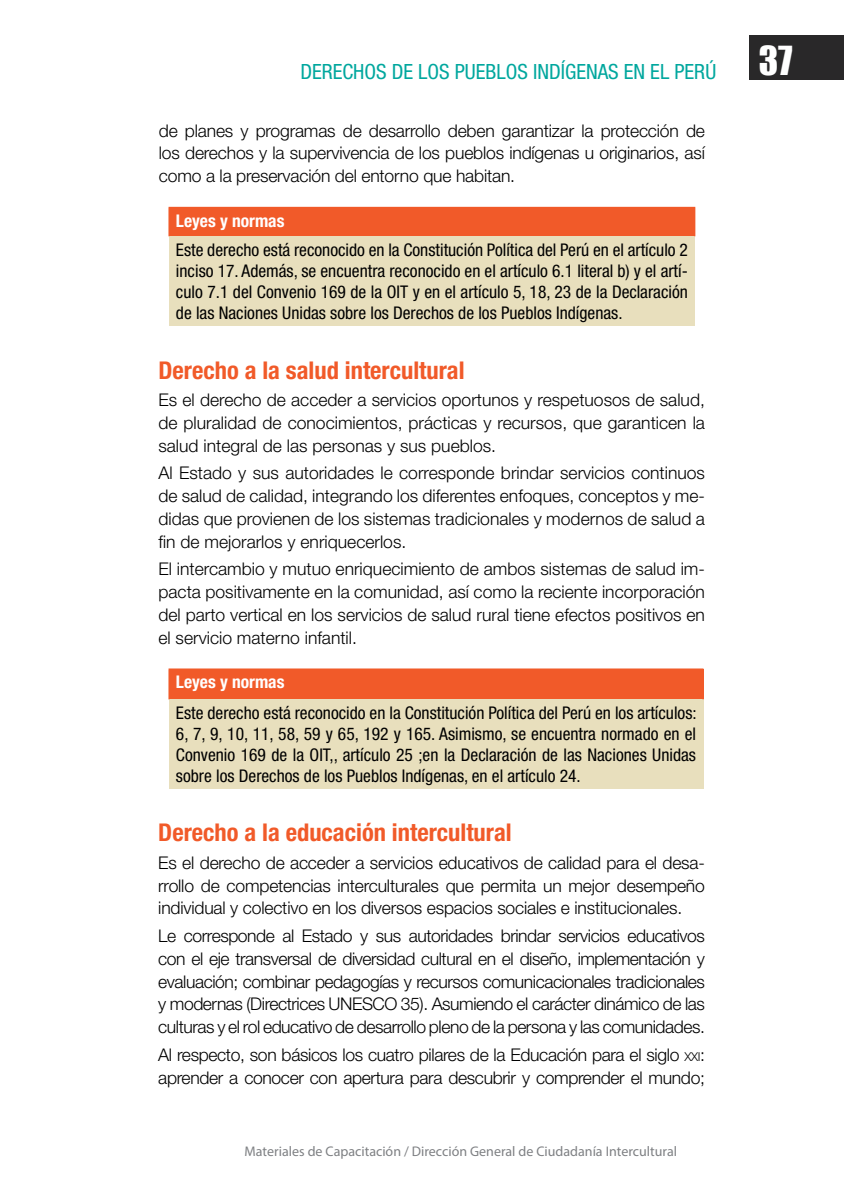
<style>
.page{position:relative;width:844px;height:1191px;background:#fff}
.page>*{position:absolute;margin:0;border:0;box-sizing:border-box;transform-origin:0 0}
.t1{font:700 condensed 24.5px "Helvetica Neue LT Std";color:#f15a29}
.t2{font:condensed 21px "Helvetica Neue LT Std";color:#00a79e}
.t3{font:300 17.5px/22.8px "Helvetica Neue LT Std";letter-spacing:-.01em;color:#000;text-align:justify}
.t4{font:condensed 17.5px/21px "Helvetica Neue LT Std";color:#000;text-align:justify}
.t5{font:700 condensed 17.5px "Helvetica Neue LT Std";color:#fff}
.t6{font:14px "Myriad Pro";color:#7e8083}
.s1{font-size:12.25px}
</style>
<div class="page">
<div style="left:749px;top:35px;width:94px;height:44px;background:#292829"></div>
<div style="left:169px;top:207px;width:525px;height:29px;background:#f15a29"></div>
<div style="left:169px;top:236px;width:525px;height:90px;background:#e8dfbd"></div>
<hr style="left:168px;top:207px;width:527px;height:1px;background:#f15a29">
<svg style="left:168px;top:208px;width:1px;height:28px"></svg>
<svg style="left:694px;top:208px;width:1px;height:28px"></svg>
<div style="left:169px;top:669px;width:533px;height:30px;background:#f15a29"></div>
<div style="left:169px;top:699px;width:533px;height:90px;background:#e8dfbd"></div>
<hr style="left:168px;top:668px;width:535px;height:1px;background:#f15a29">
<hr style="left:168px;top:669px;width:1px;height:30px;background:#f15a29">
<hr style="left:702px;top:669px;width:1px;height:30px;background:#f15a29">
<p class="t2" style="left:300px;top:60px;width:493px">DERECHOS DE LOS PUEBLOS INDÍGENAS EN EL PERÚ <sup>37</sup></p>
<p class="t3" style="left:159px;top:119px;width:547px">de planes y programas de desarrollo deben garantizar la protección de los derechos y la supervivencia de los pueblos indígenas u originarios, así como a la preservación del entorno que habitan.</p>
<p class="t5" style="left:176px;top:210px;width:110px">Leyes y normas</p>
<p class="t4" style="left:176px;top:239px;width:513px">Este derecho está reconocido en la Constitución Política del Perú en el artículo 2 inciso 17. Además, se encuentra reconocido en el artículo 6.1 literal b) y el artí&shy;culo 7.1 del Convenio 169 de la OIT y en el artículo 5, 18, 23 de la Declaración de las Naciones Unidas sobre los Derechos de los Pueblos Indígenas.</p>
<h1 class="t1" style="left:158px;top:355px;width:307px">Derecho a la salud intercultural</h1>
<p class="t3" style="left:158px;top:388px;width:548px">Es el derecho de acceder a servicios oportunos y respetuosos de salud, de pluralidad de conocimientos, prácticas y recursos, que garanticen la salud integral de las personas y sus pueblos.</p>
<p class="t3" style="left:158px;top:461px;width:548px">Al Estado y sus autoridades le corresponde brindar servicios continuos de salud de calidad, integrando los diferentes enfoques, conceptos y me&shy;didas que provienen de los sistemas tradicionales y modernos de salud a fin de mejorarlos y enriquecerlos.</p>
<p class="t3" style="left:158px;top:557px;width:548px">El intercambio y mutuo enriquecimiento de ambos sistemas de salud im&shy;pacta positivamente en la comunidad, así como la reciente incorporación del parto vertical en los servicios de salud rural tiene efectos positivos en el servicio materno infantil.</p>
<p class="t5" style="left:176px;top:671px;width:110px">Leyes y normas</p>
<p class="t4" style="left:176px;top:702px;width:522px">Este derecho está reconocido en la Constitución Política del Perú en los artículos:<br>6, 7, 9, 10, 11, 58, 59 y 65, 192 y 165. Asimismo, se encuentra normado en el Convenio 169 de la OIT,, artículo 25 ;en la Declaración de las Naciones Unidas sobre los Derechos de los Pueblos Indígenas, en el artículo 24.</p>
<h1 class="t1" style="left:158px;top:817px;width:355px">Derecho a la educación intercultural</h1>
<p class="t3" style="left:158px;top:851px;width:548px">Es el derecho de acceder a servicios educativos de calidad para el desa&shy;rrollo de competencias interculturales que permita un mejor desempeño individual y colectivo en los diversos espacios sociales e institucionales.</p>
<p class="t3" style="left:158px;top:924px;width:548px">Le corresponde al Estado y sus autoridades brindar servicios educativos con el eje transversal de diversidad cultural en el diseño, implementación y evaluación; combinar pedagogías y recursos comunicacionales tradicionales y modernas (Directrices UNESCO 35). Asumiendo el carácter dinámico de las culturas y el rol educativo de desarrollo pleno de la persona y las comunidades.</p>
<p class="t3" style="left:158px;top:1043px;width:548px">Al respecto, son básicos los cuatro pilares de la Educación para el siglo <span class="s1">xxi</span>: aprender a conocer con apertura para descubrir y comprender el mundo;</p>
<p class="t6" style="left:244px;top:1142px;width:434px">Materiales de Capacitación / Dirección General de Ciudadanía Intercultural</p>
</div>
